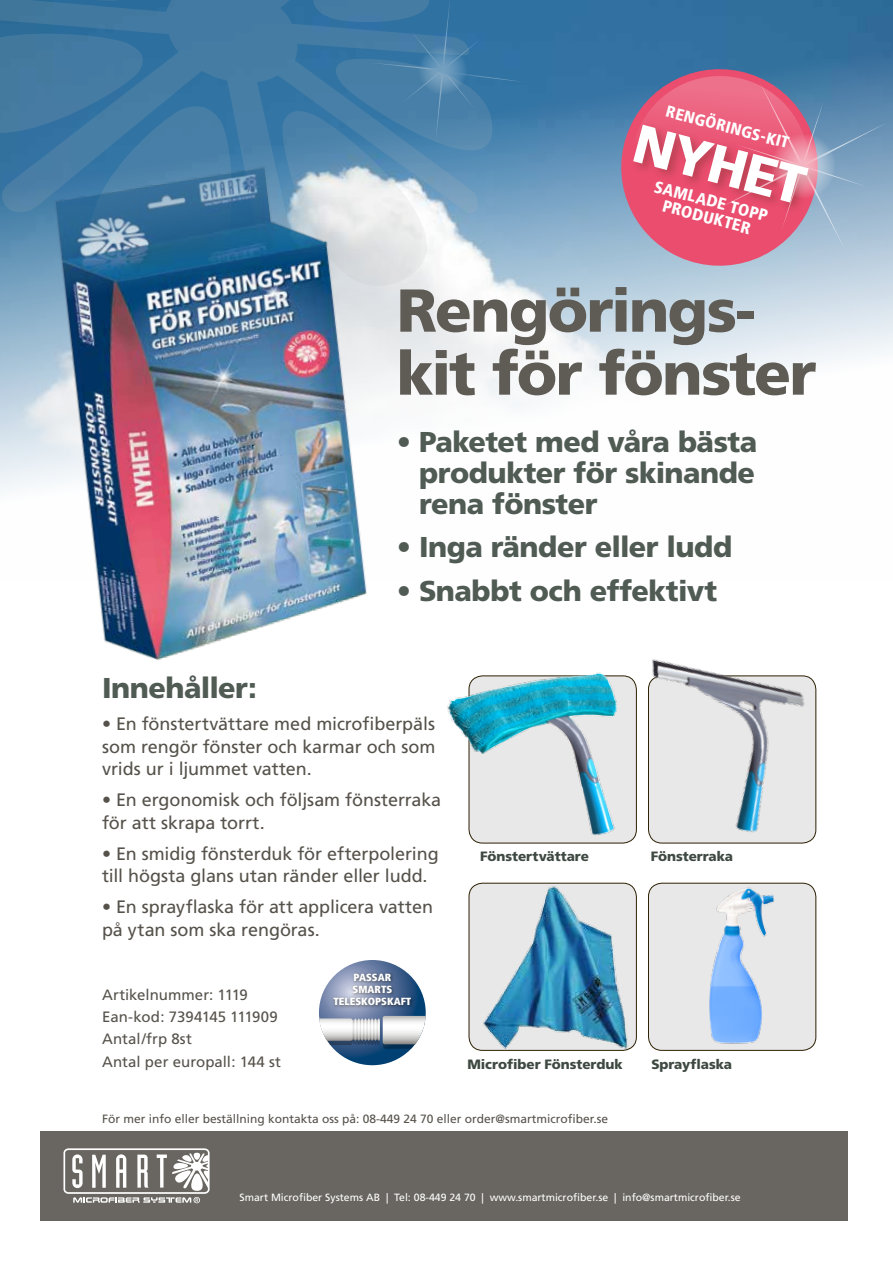
<style>
.page{position:relative;width:893px;height:1263px;background:#fff}
.page>*{position:absolute;margin:0;border:0;box-sizing:border-box;transform-origin:0 0}
.t1{font:900 60.45px/63px "Frutiger";letter-spacing:-.03em;color:#5f5c56}
.t2{font:900 54.15px "Frutiger";color:#fff}
.t3{font:900 28.65px/30.9px "Frutiger";letter-spacing:-.015em;color:#505b54;text-align:justify}
.t4{font:18px/22.5px "Frutiger";letter-spacing:-.005em;color:#56524b}
.t5{font:900 condensed 16.65px/16.6px "Frutiger";color:#fff;text-align:center}
.t6{font:900 condensed 16.2px "Frutiger";color:#fff}
.t7{font:15px/22.2px "Frutiger";color:#56524b}
.t8{font:900 13.5px "Frutiger";letter-spacing:-.005em;color:#3e4941}
.t9{font:12px "Frutiger";color:#56524b}
.t10{font:10.5px "Frutiger";color:#fff}
.t11{font:900 condensed 10.35px/11.7px "Frutiger";color:#fff;text-align:center}
</style>
<div class="page">
<img style="left:512px;top:0;width:381px;height:407px">
<div style="left:40px;top:1131px;width:808px;height:89px;background:#696661"></div>
<svg style="left:63px;top:1148px;width:147px;height:55px"></svg>
<svg style="left:0;top:0;width:523px;height:404px"></svg>
<img style="left:0;top:81px;width:440px;height:579px">
<div style="left:469px;top:883px;width:167px;height:167px;background:#e8e8e8;border-radius:14px"></div>
<div style="left:648px;top:883px;width:168px;height:167px;background:#e8e8e8;border-radius:14px"></div>
<div style="left:648px;top:883px;width:168px;height:167px;border:1px solid #2c2003;border-radius:14px"></div>
<svg style="left:319px;top:960px;width:107px;height:106px"></svg>
<img style="left:330px;top:969px;width:87px;height:43px">
<img style="left:680px;top:882px;width:111px;height:168px">
<img style="left:479px;top:882px;width:158px;height:169px">
<img style="left:380px;top:646px;width:167px;height:198px">
<img style="left:547px;top:659px;width:270px;height:185px">
<svg style="left:607px;top:55px;width:225px;height:225px"></svg>
<svg style="left:634px;top:66px;width:253px;height:185px"></svg>
<p class="t6" style="left:669px;top:101px;width:128px;rotate:15deg">RENGÖRINGS-KIT</p>
<h2 class="t2" style="left:643px;top:110px;width:177px;rotate:15deg">NYHET</h2>
<p class="t5" style="left:657px;top:178px;width:118px;rotate:15deg">SAMLADE TOPP<br>PRODUKTER</p>
<h1 class="t1" style="left:397px;top:279px;width:421px">Rengörings&shy;kit för fönster</h1>
<h3 class="t3" style="left:102px;top:673px;width:157px">Innehåller:</h3>
<h3 class="t3" style="left:419px;top:427px;width:340px;text-indent:-22px">• Paketet med våra bästa produkter för skinande rena fönster</h3>
<h3 class="t3" style="left:397px;top:532px;width:337px">• Inga ränder eller ludd</h3>
<h3 class="t3" style="left:397px;top:575px;width:322px">• Snabbt och effektivt</h3>
<p class="t4" style="left:102px;top:713px;width:335px;text-align:justify">• En fönstertvättare med microfiberpäls som rengör fönster och karmar och som vrids ur i ljummet vatten.</p>
<p class="t4" style="left:102px;top:789px;width:341px">• En ergonomisk och följsam fönsterraka för att skrapa torrt.</p>
<p class="t4" style="left:102px;top:842px;width:338px">• En smidig fönsterduk för efterpolering till högsta glans utan ränder eller ludd.</p>
<p class="t4" style="left:102px;top:896px;width:332px">• En sprayflaska för att applicera vatten på ytan som ska rengöras.</p>
<p class="t7" style="left:102px;top:983px;width:181px">Artikelnummer: 1119<br>Ean-kod: 7394145 111909<br>Antal/frp 8st<br>Antal per europall: 144 st</p>
<p class="t11" style="left:333px;top:971px;width:79px">PASSAR<br>SMARTS<br>TELESKOPSKAFT</p>
<p class="t8" style="left:480px;top:848px;width:111px">Fönstertvättare</p>
<p class="t8" style="left:651px;top:848px;width:84px">Fönsterraka</p>
<p class="t8" style="left:467px;top:1056px;width:157px">Microfiber Fönsterduk</p>
<p class="t8" style="left:651px;top:1056px;width:82px">Sprayflaska</p>
<p class="t9" style="left:102px;top:1112px;width:508px">För mer info eller beställning kontakta oss på: 08-449 24 70 eller order@smartmicrofiber.se</p>
<p class="t10" style="left:240px;top:1191px;width:503px">Smart Microfiber Systems AB | Tel: 08-449 24 70 | www.smartmicrofiber.se | info@smartmicrofiber.se</p>
</div>
